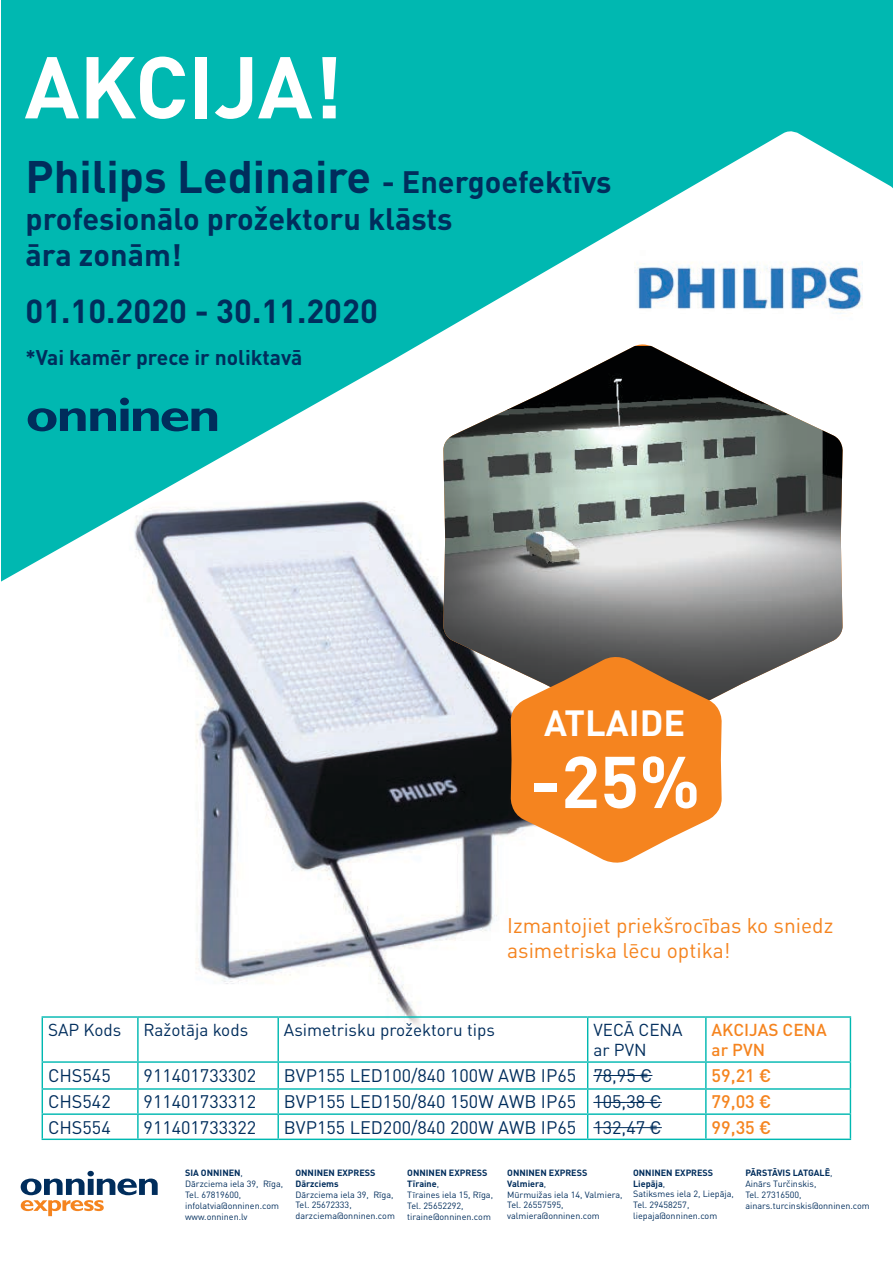
<style>
.page{position:relative;width:893px;height:1263px;background:#fff}
.page>*{position:absolute;margin:0;border:0;box-sizing:border-box;transform-origin:0 0}
.t1{font:700 86.1px "DIN Pro";color:#fff}
.t2{font:700 72px "DIN Pro";color:#fff}
.t3{font:700 45px "DIN Pro";color:#002d5c}
.t4{font:700 36px "DIN Pro";color:#fff}
.t5{font:700 32.85px "DIN Pro";color:#002d5c}
.t6{font:700 30.6px/36.8px "DIN Pro";color:#002d5c}
.t7{font:21px/25.2px "DIN Pro";color:#f5841f}
.t8{font:700 21px "DIN Pro";color:#002d5c}
.t9{font:18px "DIN Pro";color:#002d5c}
.t10{font:500 18px "DIN Pro";color:#f5841f}
.t11{font:17.1px/20.5px "DIN Pro";color:#002d5c}
.t12{font:500 17.1px/20.5px "DIN Pro";color:#f5841f}
.t13{font:9px/10.8px "DIN Pro";color:#002d5c}
.t14{font:700 9px/10.8px "DIN Pro";color:#002d5c}
.s1{font-size:30.6px}
.s2{font-weight:700}
</style>
<div class="page">
<div style="left:1px;top:0;width:892px;height:1263px;background:#00b8b1"></div>
<svg style="left:1px;top:131px;width:892px;height:452px"></svg>
<div style="left:0;top:583px;width:893px;height:680px;background:#fff"></div>
<svg style="left:21px;top:1171px;width:137px;height:45px"></svg>
<div style="left:195px;top:475px;width:457px;height:269px;background:#fff"></div>
<svg style="left:28px;top:398px;width:189px;height:33px"></svg>
<img style="left:129px;top:501px;width:460px;height:543px">
<img style="left:443px;top:346px;width:400px;height:388px">
<hr style="left:42px;top:1016px;width:96px;height:2px;background:#00b8b1">
<hr style="left:42px;top:1018px;width:1px;height:43px;background:#00b8b1">
<hr style="left:138px;top:1016px;width:140px;height:2px;background:#00b8b1">
<hr style="left:137px;top:1018px;width:2px;height:43px;background:#00b8b1">
<hr style="left:278px;top:1016px;width:310px;height:2px;background:#00b8b1">
<hr style="left:277px;top:1018px;width:2px;height:43px;background:#00b8b1">
<hr style="left:588px;top:1016px;width:118px;height:2px;background:#00b8b1">
<hr style="left:587px;top:1018px;width:1px;height:43px;background:#00b8b1">
<hr style="left:706px;top:1016px;width:145px;height:2px;background:#00b8b1">
<hr style="left:705px;top:1018px;width:2px;height:43px;background:#00b8b1">
<hr style="left:850px;top:1018px;width:1px;height:43px;background:#00b8b1">
<hr style="left:42px;top:1061px;width:96px;height:2px;background:#00b8b1">
<hr style="left:138px;top:1061px;width:140px;height:2px;background:#00b8b1">
<hr style="left:137px;top:1063px;width:2px;height:25px;background:#00b8b1">
<hr style="left:278px;top:1061px;width:310px;height:2px;background:#00b8b1">
<hr style="left:277px;top:1063px;width:2px;height:25px;background:#00b8b1">
<hr style="left:588px;top:1061px;width:118px;height:2px;background:#00b8b1">
<hr style="left:706px;top:1061px;width:145px;height:2px;background:#00b8b1">
<hr style="left:705px;top:1063px;width:2px;height:25px;background:#00b8b1">
<hr style="left:42px;top:1088px;width:96px;height:2px;background:#00b8b1">
<hr style="left:138px;top:1088px;width:140px;height:2px;background:#00b8b1">
<hr style="left:137px;top:1090px;width:2px;height:23px;background:#00b8b1">
<hr style="left:278px;top:1088px;width:310px;height:2px;background:#00b8b1">
<hr style="left:277px;top:1090px;width:2px;height:23px;background:#00b8b1">
<hr style="left:588px;top:1088px;width:118px;height:2px;background:#00b8b1">
<hr style="left:706px;top:1088px;width:145px;height:2px;background:#00b8b1">
<hr style="left:705px;top:1090px;width:2px;height:23px;background:#00b8b1">
<hr style="left:42px;top:1113px;width:96px;height:2px;background:#00b8b1">
<svg style="left:42px;top:1063px;width:1px;height:75px"></svg>
<hr style="left:138px;top:1113px;width:140px;height:2px;background:#00b8b1">
<hr style="left:137px;top:1115px;width:2px;height:23px;background:#00b8b1">
<hr style="left:278px;top:1113px;width:310px;height:2px;background:#00b8b1">
<hr style="left:277px;top:1115px;width:2px;height:23px;background:#00b8b1">
<hr style="left:588px;top:1113px;width:118px;height:2px;background:#00b8b1">
<svg style="left:587px;top:1063px;width:1px;height:75px"></svg>
<hr style="left:706px;top:1113px;width:145px;height:2px;background:#00b8b1">
<hr style="left:705px;top:1115px;width:2px;height:23px;background:#00b8b1">
<svg style="left:850px;top:1063px;width:1px;height:75px"></svg>
<hr style="left:42px;top:1138px;width:96px;height:2px;background:#00b8b1">
<hr style="left:138px;top:1138px;width:140px;height:2px;background:#00b8b1">
<hr style="left:278px;top:1138px;width:310px;height:2px;background:#00b8b1">
<hr style="left:588px;top:1138px;width:118px;height:2px;background:#00b8b1">
<hr style="left:706px;top:1138px;width:145px;height:2px;background:#00b8b1">
<hr style="left:593px;top:1075px;width:59px;height:1px;background:#002d5c">
<hr style="left:593px;top:1102px;width:69px;height:1px;background:#002d5c">
<hr style="left:593px;top:1127px;width:69px;height:1px;background:#002d5c">
<svg style="left:510px;top:653px;width:212px;height:213px;background:#e28e44"></svg>
<img style="left:634px;top:251px;width:229px;height:71px">
<h1 class="t1" style="left:24px;top:15px;width:320px">AKCIJA!</h1>
<h3 class="t3" style="left:26px;top:139px;width:587px">Philips Ledinaire <span class="s1">- Energoefektīvs</span></h3>
<h3 class="t6" style="left:26px;top:196px;width:429px">profesionālo prožektoru klāsts āra zonām!</h3>
<h3 class="t5" style="left:26px;top:284px;width:354px">01.10.2020 - 30.11.2020</h3>
<h3 class="t8" style="left:26px;top:340px;width:278px">*Vai kamēr prece ir noliktavā</h3>
<h3 class="t4" style="left:544px;top:693px;width:143px">ATLAIDE</h3>
<h2 class="t2" style="left:530px;top:722px;width:171px">-25%</h2>
<h3 class="t7" style="left:507px;top:910px;width:328px">Izmantojiet priekšrocības ko sniedz asimetriska lēcu optika!</h3>
<h3 class="t11" style="left:48px;top:1018px;width:75px">SAP Kods</h3>
<h3 class="t11" style="left:144px;top:1018px;width:106px">Ražotāja kods</h3>
<h3 class="t11" style="left:284px;top:1018px;width:212px">Asimetrisku prožektoru tips</h3>
<h3 class="t11" style="left:593px;top:1018px;width:91px">VECĀ CENA ar PVN</h3>
<h3 class="t12" style="left:712px;top:1017px;width:117px">AKCIJAS CENA ar PVN</h3>
<h3 class="t9" style="left:48px;top:1061px;width:64px">CHS545</h3>
<h3 class="t9" style="left:144px;top:1061px;width:114px">911401733302</h3>
<h3 class="t9" style="left:284px;top:1061px;width:370px">BVP155 LED100/840 100W AWB IP65 78,95 €</h3>
<h3 class="t10" style="left:712px;top:1060px;width:61px">59,21 €</h3>
<h3 class="t9" style="left:48px;top:1088px;width:64px">CHS542</h3>
<h3 class="t9" style="left:144px;top:1088px;width:114px">911401733312</h3>
<h3 class="t9" style="left:284px;top:1088px;width:379px">BVP155 LED150/840 150W AWB IP65 105,38 €</h3>
<h3 class="t10" style="left:712px;top:1087px;width:61px">79,03 €</h3>
<h3 class="t9" style="left:48px;top:1113px;width:64px">CHS554</h3>
<h3 class="t9" style="left:144px;top:1113px;width:114px">911401733322</h3>
<h3 class="t9" style="left:284px;top:1113px;width:379px">BVP155 LED200/840 200W AWB IP65 132,47 €</h3>
<h3 class="t10" style="left:712px;top:1112px;width:61px">99,35 €</h3>
<p class="t13" style="left:185px;top:1167px;width:100px"><span class="s2">SIA ONNINEN</span>,<br>Dārzciema iela 39, Rīga,<br>Tel. 67819600, infolatvia@onninen.com www.onninen.lv</p>
<p class="t14" style="left:295px;top:1166px;width:82px">ONNINEN EXPRESS<br>Dārzciems</p>
<p class="t13" style="left:295px;top:1188px;width:101px">Dārzciema iela 39, Rīga,<br>Tel. 25672333, darzciema@onninen.com</p>
<p class="t13" style="left:407px;top:1167px;width:87px"><span class="s2">ONNINEN EXPRESS<br>Tīraine</span>,<br>Tīraines iela 15, Rīga,<br>Tel. 25652292, tiraine@onninen.com</p>
<p class="t13" style="left:507px;top:1166px;width:117px"><span class="s2">ONNINEN EXPRESS<br>Valmiera</span>,<br>Mūrmuižas iela 14, Valmiera,<br>Tel. 26557595, valmiera@onninen.com</p>
<p class="t13" style="left:745px;top:1167px;width:126px"><span class="s2">PĀRSTĀVIS LATGALĒ</span>,<br>Ainārs Turčinskis,<br>Tel. 27316500, ainars.turcinskis@onninen.com</p>
<p class="t13" style="left:633px;top:1166px;width:102px"><span class="s2">ONNINEN EXPRESS<br>Liepāja</span>,<br>Satiksmes iela 2, Liepāja,<br>Tel. 29458257, liepaja@onninen.com</p>
</div>
